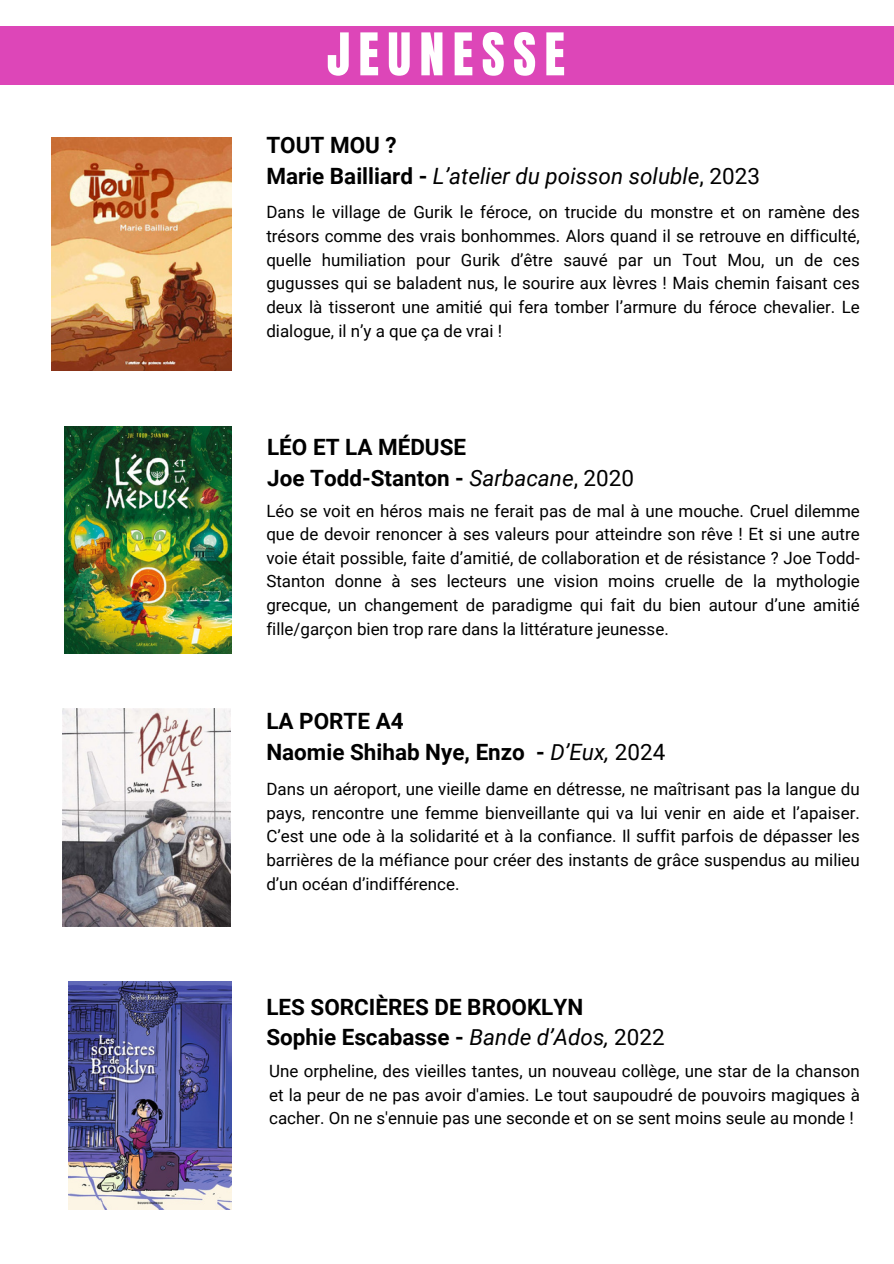
<style>
.page{position:relative;width:894px;height:1264px;background:#fff}
.page>*{position:absolute;margin:0;border:0;box-sizing:border-box;transform-origin:0 0}
.t1{font:49.95px "Anton";letter-spacing:.165em;color:#fff}
.t2{font:700 22.5px/30.3px "Roboto";color:#000}
.t3{font:italic 22.5px/30.3px "Roboto";color:#000}
.t4{font:16.95px/23.7px "Roboto";color:#000;text-align:justify}
.s1{font-weight:700;font-style:normal}
.s2{font-style:normal}
.s3{font-weight:400;font-style:italic}
.s4{font-weight:400}
</style>
<div class="page">
<div style="left:0;top:26px;width:893px;height:59px;background:#dd46b8"></div>
<img style="left:51px;top:138px;width:180px;height:233px">
<img style="left:63px;top:709px;width:167px;height:217px">
<img style="left:65px;top:426px;width:166px;height:227px">
<img style="left:68px;top:981px;width:163px;height:227px">
<p class="t1" style="left:327px;top:18px;width:240px">JEUNESSE</p>
<p class="t3" style="left:266px;top:130px;width:495px"><span class="s1">TOUT MOU ?<br>Marie Bailliard -</span> L’atelier du poisson soluble<span class="s2">, 2023</span></p>
<h1 class="t4" style="left:266px;top:201px;width:595px">Dans le village de Gurik le féroce, on trucide du monstre et on ramène des trésors comme des vrais bonhommes. Alors quand il se retrouve en difficulté, quelle humiliation pour Gurik d’être sauvé par un Tout Mou, un de ces gugusses qui se baladent nus, le sourire aux lèvres ! Mais chemin faisant ces deux là tisseront une amitié qui fera tomber l’armure du féroce chevalier. Le dialogue, il n’y a que ça de vrai !</h1>
<h2 class="t2" style="left:267px;top:432px;width:368px">LÉO ET LA MÉDUSE<br>Joe Todd-Stanton - <span class="s3">Sarbacane</span><span class="s4">, 2020</span></h2>
<p class="t4" style="left:266px;top:499px;width:595px">Léo se voit en héros mais ne ferait pas de mal à une mouche. Cruel dilemme que de devoir renoncer à ses valeurs pour atteindre son rêve ! Et si une autre voie était possible, faite d’amitié, de collaboration et de résistance ? Joe Todd-Stanton donne à ses lecteurs une vision moins cruelle de la mythologie grecque, un changement de paradigme qui fait du bien autour d’une amitié fille/garçon bien trop rare dans la littérature jeunesse.</p>
<h2 class="t2" style="left:266px;top:706px;width:400px">LA PORTE A4<br>Naomie Shihab Nye, Enzo - <span class="s3">D’Eux,</span> <span class="s4">2024</span></h2>
<p class="t4" style="left:266px;top:777px;width:595px">Dans un aéroport, une vieille dame en détresse, ne maîtrisant pas la langue du pays, rencontre une femme bienveillante qui va lui venir en aide et l’apaiser.<br>C’est une ode à la solidarité et à la confiance. Il suffit parfois de dépasser les barrières de la méfiance pour créer des instants de grâce suspendus au milieu d’un océan d’indifférence.</p>
<h2 class="t2" style="left:266px;top:991px;width:400px">LES SORCIÈRES DE BROOKLYN<br>Sophie Escabasse - <span class="s3">Bande d’Ados,</span> <span class="s4">2022</span></h2>
<p class="t4" style="left:269px;top:1059px;width:592px">Une orpheline, des vieilles tantes, un nouveau collège, une star de la chanson et la peur de ne pas avoir d'amies. Le tout saupoudré de pouvoirs magiques à cacher. On ne s'ennuie pas une seconde et on se sent moins seule au monde !</p>
</div>
